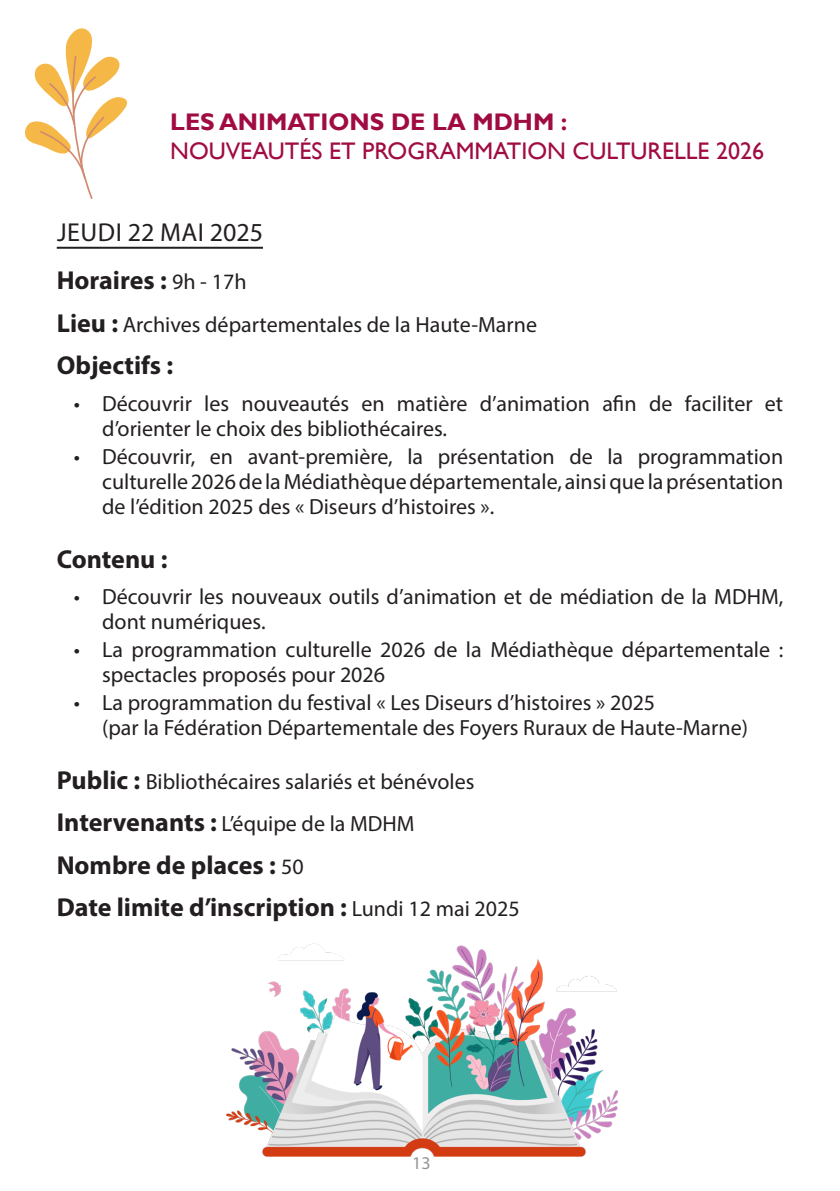
<style>
.page{position:relative;width:840px;height:1191px;background:#fff}
.page>*{position:absolute;margin:0;border:0;box-sizing:border-box;transform-origin:0 0}
.t1{font:700 26px "Myriad Pro";color:#231f20}
.H4___Date{font:26px "Myriad Pro";letter-spacing:.015em;color:#231f20}
.H3-bis{font:24px "Gill Sans";color:#a00c42}
.H3___no-margin{font:700 24px "Gill Sans";color:#a00c42}
.t2{font:22px/25px "Myriad Pro";color:#231f20}
.t3{font:18px "Myriad Pro";color:#939598}
.s1{font-weight:400;font-size:22px}
.s2{font-weight:700;font-size:26px}
</style>
<div class="page">
<img style="left:226px;top:943px;width:392px;height:214px">
<hr style="left:57px;top:247px;width:206px;height:2px;background:#231f20">
<svg style="left:25px;top:28px;width:103px;height:171px"></svg>
<p class="H3___no-margin" style="left:170px;top:107px;width:398px">LES ANIMATIONS DE LA MDHM :</p>
<p class="H3-bis" style="left:170px;top:137px;width:595px">NOUVEAUTÉS ET PROGRAMMATION CULTURELLE 2026</p>
<p class="H4___Date" style="left:57px;top:216px;width:207px">JEUDI 22 MAI 2025</p>
<p class="t1" style="left:57px;top:263px;width:191px">Horaires : <span class="s1">9h - 17h</span></p>
<p class="t2" style="left:57px;top:312px;width:481px"><span class="s2">Lieu :</span> Archives départementales de la Haute-Marne</p>
<h4 class="t1" style="left:57px;top:349px;width:118px">Objectifs :</h4>
<p class="t2" style="left:102px;top:390px;width:682px;text-indent:-28px">• Découvrir les nouveautés en matière d’animation afin de faciliter et d’orienter le choix des bibliothécaires.</p>
<p class="t2" style="left:102px;top:443px;width:682px;text-align:justify;text-indent:-28px">• Découvrir, en avant-première, la présentation de la programmation culturelle 2026 de la Médiathèque départementale, ainsi que la présentation de l’édition 2025 des « Diseurs d’histoires ».</p>
<h4 class="t1" style="left:57px;top:542px;width:112px">Contenu :</h4>
<p class="t2" style="left:102px;top:583px;width:682px;text-indent:-28px">• Découvrir les nouveaux outils d’animation et de médiation de la MDHM, dont numériques.</p>
<p class="t2" style="left:102px;top:636px;width:682px;text-indent:-28px">• La programmation culturelle 2026 de la Médiathèque départementale : spectacles proposés pour 2026</p>
<p class="t2" style="left:102px;top:689px;width:647px;text-indent:-28px">• La programmation du festival « Les Diseurs d’histoires » 2025<br>(par la Fédération Départementale des Foyers Ruraux de Haute-Marne)</p>
<p class="t2" style="left:57px;top:768px;width:419px"><span class="s2">Public :</span> Bibliothécaires salariés et bénévoles</p>
<p class="t2" style="left:57px;top:811px;width:359px"><span class="s2">Intervenants :</span> L’équipe de la MDHM</p>
<p class="t1" style="left:57px;top:848px;width:248px">Nombre de places : <span class="s1">50</span></p>
<p class="t1" style="left:57px;top:890px;width:464px">Date limite d’inscription : <span class="s1">Lundi 12 mai 2025</span></p>
<p class="t3" style="left:412px;top:1152px;width:20px">13</p>
</div>
